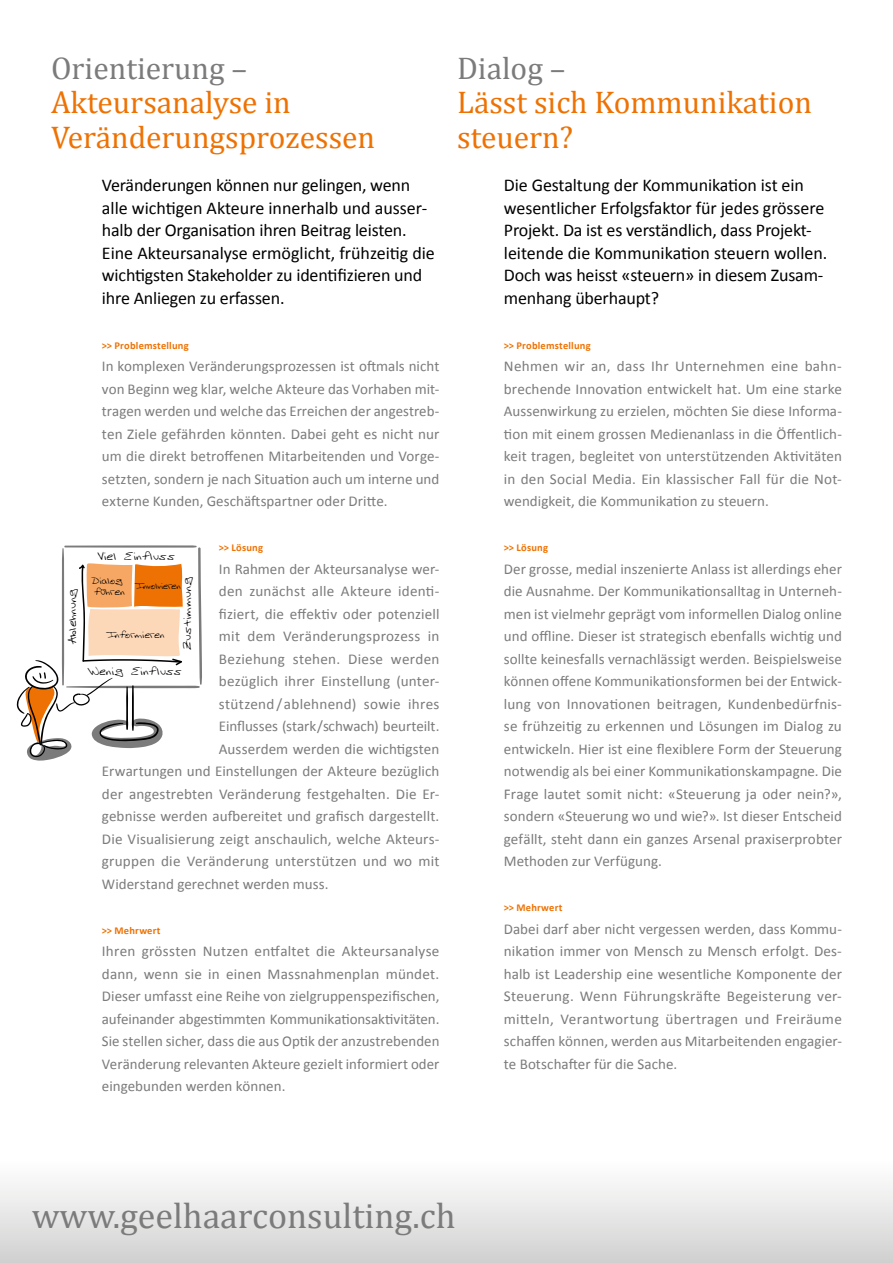
<style>
.page{position:relative;width:893px;height:1263px;background:#fff}
.page>*{position:absolute;margin:0;border:0;box-sizing:border-box;transform-origin:0 0}
.t1{font:36px "Cambria";color:#7c7b7b}
.t2{font:31.5px/34.5px "Cambria";color:#ee7203}
.t3{font:31.5px "Cambria";color:#7c7b7b}
.t4{font:18px/22.5px "Calibri";letter-spacing:-.01em;color:#000}
.t5{font:15px/22.5px "Calibri";letter-spacing:.005em;color:#7c7b7b;text-align:justify}
.t6{font:12.75px "Adams Hand";color:#000}
.t7{font:10.95px/10.8px "Adams Hand";letter-spacing:-.02em;color:#000;text-align:center}
.t8{font:10.8px "Adams Hand";letter-spacing:-.02em;color:#000}
.t9{font:700 10.5px "Calibri";letter-spacing:.015em;color:#ee7203}
.t10{font:10.2px "Adams Hand";letter-spacing:-.025em;color:#000}
</style>
<div class="page">
<div style="left:0;top:1159px;width:893px;height:104px;background:linear-gradient(to bottom,#fff,#d1d1d1)"></div>
<svg style="left:16px;top:545px;width:186px;height:216px"></svg>
<h2 class="t3" style="left:51px;top:49px;width:198px">Orientierung –</h2>
<h2 class="t2" style="left:51px;top:85px;width:326px">Akteursanalyse in<br>Veränderungsprozessen</h2>
<p class="t6" style="left:63px;top:644px;width:57px;rotate:-90deg">Ablehnung</p>
<p class="t4" style="left:102px;top:173px;width:334px">Veränderungen können nur gelingen, wenn alle wichtigen Akteure innerhalb und ausser&shy;halb der Organisation ihren Beitrag leisten.<br>Eine Akteursanalyse ermöglicht, frühzeitig die wichtigsten Stakeholder zu identifizieren und ihre Anliegen zu erfassen.</p>
<p class="t9" style="left:102px;top:339px;width:88px">&gt;&gt; Problemstellung</p>
<p class="t5" style="left:102px;top:354px;width:339px">In komplexen Veränderungsprozessen ist oftmals nicht von Beginn weg klar, welche Akteure das Vorhaben mit&shy;tragen werden und welche das Erreichen der angestreb&shy;ten Ziele gefährden könnten. Dabei geht es nicht nur um die direkt betroffenen Mitarbeitenden und Vorge&shy;setzten, sondern je nach Situation auch um interne und externe Kunden, Geschäftspartner oder Dritte.</p>
<p class="t9" style="left:219px;top:541px;width:46px">&gt;&gt; Lösung</p>
<p class="t5" style="left:219px;top:557px;width:222px">In Rahmen der Akteursanalyse wer-</p>
<p class="t5" style="left:219px;top:579px;width:222px">den zunächst alle Akteure identi-</p>
<p class="t5" style="left:219px;top:602px;width:222px">fiziert, die effektiv oder potenziell</p>
<p class="t5" style="left:219px;top:624px;width:222px">mit dem Veränderungsprozess in</p>
<p class="t5" style="left:219px;top:647px;width:222px">Beziehung stehen. Diese werden</p>
<p class="t5" style="left:219px;top:669px;width:222px">bezüglich ihrer Einstellung (unter-</p>
<p class="t5" style="left:219px;top:692px;width:222px">stützend /ablehnend) sowie ihres</p>
<p class="t5" style="left:219px;top:714px;width:222px">Einflusses (stark/schwach) beurteilt.</p>
<p class="t5" style="left:219px;top:737px;width:222px">Ausserdem werden die wichtigsten</p>
<p class="t5" style="left:102px;top:759px;width:339px">Erwartungen und Einstellungen der Akteure bezüglich</p>
<p class="t5" style="left:102px;top:782px;width:339px">der angestrebten Veränderung festgehalten. Die Er-</p>
<p class="t5" style="left:102px;top:804px;width:339px">gebnisse werden aufbereitet und grafisch dargestellt.</p>
<p class="t5" style="left:102px;top:827px;width:338px">Die Visualisierung zeigt anschaulich, welche Akteurs-</p>
<p class="t5" style="left:102px;top:849px;width:339px">gruppen die Veränderung unterstützen und wo mit</p>
<p class="t5" style="left:102px;top:872px;width:228px">Widerstand gerechnet werden muss.</p>
<p class="t9" style="left:102px;top:924px;width:60px">&gt;&gt; Mehrwert</p>
<p class="t5" style="left:102px;top:939px;width:339px">Ihren grössten Nutzen entfaltet die Akteursanalyse dann, wenn sie in einen Massnahmenplan mündet.<br>Dieser umfasst eine Reihe von zielgruppenspezifischen, aufeinander abgestimmten Kommunikationsaktivitäten.<br>Sie stellen sicher, dass die aus Optik der anzustrebenden Veränderung relevanten Akteure gezielt informiert oder eingebunden werden können.</p>
<p class="t6" style="left:97px;top:547px;width:80px">Viel Einfluss</p>
<p class="t7" style="left:90px;top:575px;width:36px">Dialog führen</p>
<p class="t10" style="left:134px;top:578px;width:48px">Involvieren</p>
<p class="t8" style="left:105px;top:627px;width:61px">Informieren</p>
<p class="t6" style="left:178px;top:651px;width:75px;rotate:-90deg">Zustimmung</p>
<p class="t6" style="left:87px;top:662px;width:97px">Wenig Einfluss</p>
<h2 class="t3" style="left:457px;top:49px;width:110px">Dialog –</h2>
<h2 class="t2" style="left:457px;top:85px;width:356px">Lässt sich Kommunikation steuern?</h2>
<p class="t4" style="left:504px;top:173px;width:325px">Die Gestaltung der Kommunikation ist ein wesentlicher Erfolgsfaktor für jedes grössere Projekt. Da ist es verständlich, dass Projekt&shy;leitende die Kommunikation steuern wollen.<br>Doch was heisst «steuern» in diesem Zusam&shy;menhang überhaupt?</p>
<p class="t9" style="left:504px;top:339px;width:88px">&gt;&gt; Problemstellung</p>
<p class="t5" style="left:504px;top:354px;width:340px">Nehmen wir an, dass Ihr Unternehmen eine bahn&shy;brechende Innovation entwickelt hat. Um eine starke Aussenwirkung zu erzielen, möchten Sie diese Informa&shy;tion mit einem grossen Medienanlass in die Öffentlich&shy;keit tragen, begleitet von unterstützenden Aktivitäten in den Social Media. Ein klassischer Fall für die Not&shy;wendigkeit, die Kommunikation zu steuern.</p>
<p class="t9" style="left:504px;top:541px;width:46px">&gt;&gt; Lösung</p>
<p class="t5" style="left:504px;top:557px;width:340px">Der grosse, medial inszenierte Anlass ist allerdings eher die Ausnahme. Der Kommunikationsalltag in Unterneh&shy;men ist vielmehr geprägt vom informellen Dialog online und offline. Dieser ist strategisch ebenfalls wichtig und sollte keinesfalls vernachlässigt werden. Beispielsweise können offene Kommunikationsformen bei der Entwick&shy;lung von Innovationen beitragen, Kundenbedürfnis&shy;se frühzeitig zu erkennen und Lösungen im Dialog zu entwickeln. Hier ist eine flexiblere Form der Steuerung notwendig als bei einer Kommunikationskampagne. Die Frage lautet somit nicht: «Steuerung ja oder nein?», sondern «Steuerung wo und wie?». Ist dieser Entscheid gefällt, steht dann ein ganzes Arsenal praxiserprobter Methoden zur Verfügung.</p>
<p class="t9" style="left:504px;top:901px;width:60px">&gt;&gt; Mehrwert</p>
<p class="t5" style="left:504px;top:917px;width:340px">Dabei darf aber nicht vergessen werden, dass Kommu&shy;nikation immer von Mensch zu Mensch erfolgt. Des&shy;halb ist Leadership eine wesentliche Komponente der Steuerung. Wenn Führungskräfte Begeisterung ver&shy;mitteln, Verantwortung übertragen und Freiräume schaffen können, werden aus Mitarbeitenden engagier&shy;te Botschafter für die Sache.</p>
<h1 class="t1" style="left:32px;top:1194px;width:425px">www.geelhaarconsulting.ch</h1>
</div>
